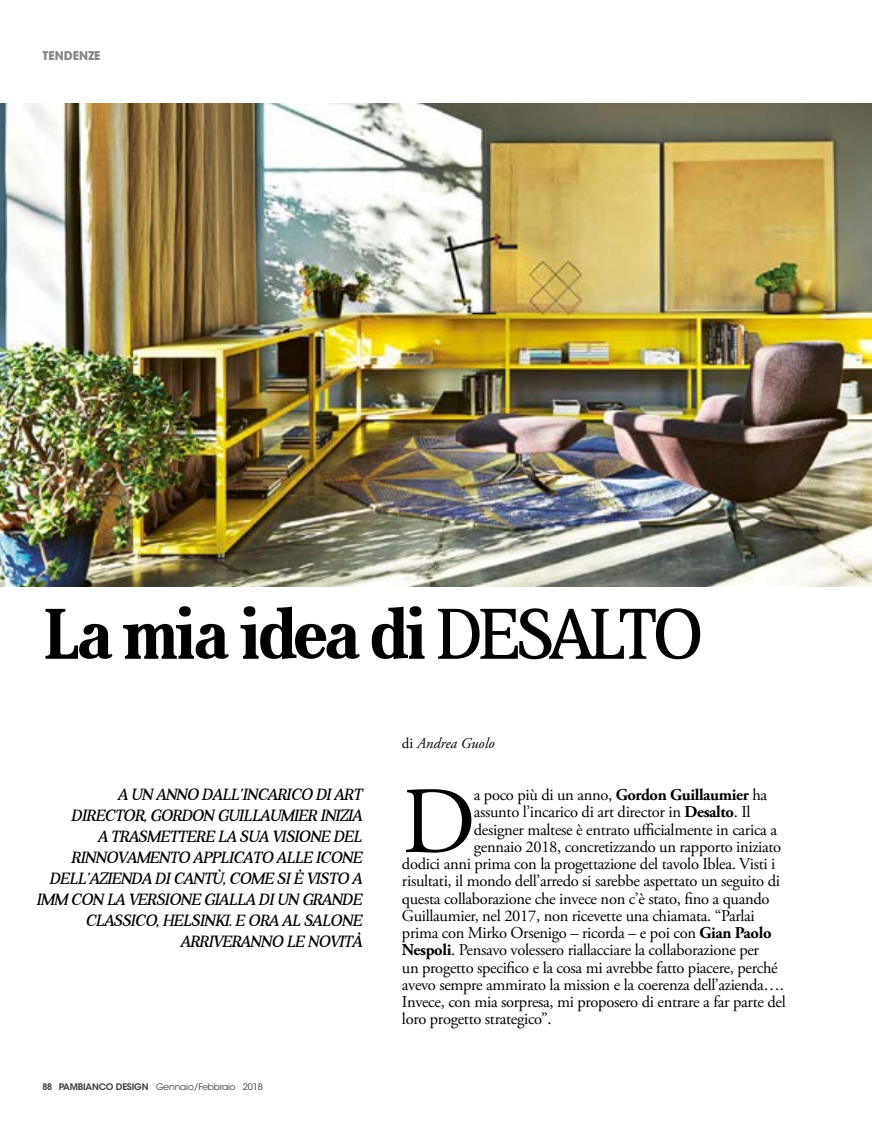
<style>
.page{position:relative;width:872px;height:1127px;background:#fff}
.page>*{position:absolute;margin:0;border:0;box-sizing:border-box;transform-origin:0 0}
.t1{font:94.5px "Adobe Garamond Pro";color:#000}
.t2{font:700 72px "Aver";letter-spacing:-.06em;color:#000}
.t3{font:16.5px "Adobe Garamond Pro";letter-spacing:-.02em;color:#000}
.t4{font:italic 16.5px/21px "Aver";letter-spacing:-.03em;color:#000;text-align:right}
.t5{font:italic 15px "Adobe Garamond Pro";color:#000}
.t6{font:700 12px "ITC Avant Garde Std";color:#878787}
.t7{font:9px "ITC Avant Garde Std";letter-spacing:-.02em;color:#3c3c3b}
.s1{font-weight:400}
.s2{font-weight:600}
.s3{font-style:normal}
.s4{font-weight:700}
</style>
<div class="page">
<img style="left:0;top:103px;width:872px;height:483px">
<p class="t6" style="left:43px;top:48px;width:60px">TENDENZE</p>
<h2 class="t2" style="left:42px;top:594px;width:662px">La mia idea di <span class="s1">DESALTO</span></h2>
<p class="t4" style="left:36px;top:784px;width:327px">A UN ANNO DALL’INCARICO DI ART<br>DIRECTOR, GORDON GUILLAUMIER INIZIA<br>A TRASMETTERE LA SUA VISIONE DEL RINNOVAMENTO APPLICATO ALLE ICONE DELL’AZIENDA DI CANTÙ, COME SI È VISTO A IMM CON LA VERSIONE GIALLA DI UN GRANDE CLASSICO, HELSINKI. E ORA AL SALONE ARRIVERANNO LE NOVITÀ</p>
<p class="t7" style="left:42px;top:1081px;width:222px"><span class="s2">88 PAMBIANCO DESIGN</span> Gennaio/Febbraio 2018</p>
<p class="t5" style="left:402px;top:734px;width:94px"><span class="s3">di</span> Andrea Guolo</p>
<h1 class="t1" style="left:402px;top:765px;width:75px">D</h1>
<p class="t3" style="left:474px;top:785px;width:295px">a poco più di un anno, <span class="s4">Gordon Guillaumier</span> ha</p>
<p class="t3" style="left:474px;top:802px;width:278px">assunto l’incarico di art director in <span class="s4">Desalto</span>. Il</p>
<p class="t3" style="left:474px;top:819px;width:305px">designer maltese è entrato ufficialmente in carica a</p>
<p class="t3" style="left:474px;top:837px;width:309px">gennaio 2018, concretizzando un rapporto iniziato</p>
<p class="t3" style="left:402px;top:854px;width:375px">dodici anni prima con la progettazione del tavolo Iblea. Visti i</p>
<p class="t3" style="left:402px;top:871px;width:379px">risultati, il mondo dell’arredo si sarebbe aspettato un seguito di</p>
<p class="t3" style="left:402px;top:888px;width:369px">questa collaborazione che invece non c’è stato, fino a quando</p>
<p class="t3" style="left:402px;top:906px;width:354px">Guillaumier, nel 2017, non ricevette una chiamata. “Parlai</p>
<p class="t3" style="left:402px;top:923px;width:371px">prima con Mirko Orsenigo – ricorda – e poi con <span class="s4">Gian Paolo</span></p>
<p class="t3" style="left:402px;top:940px;width:358px"><span class="s4">Nespoli</span>. Pensavo volessero riallacciare la collaborazione per</p>
<p class="t3" style="left:402px;top:957px;width:377px">un progetto specifico e la cosa mi avrebbe fatto piacere, perché</p>
<p class="t3" style="left:402px;top:975px;width:383px">avevo sempre ammirato la mission e la coerenza dell’azienda….</p>
<p class="t3" style="left:402px;top:992px;width:385px">Invece, con mia sorpresa, mi proposero di entrare a far parte del</p>
<p class="t3" style="left:402px;top:1009px;width:151px">loro progetto strategico”.</p>
</div>
